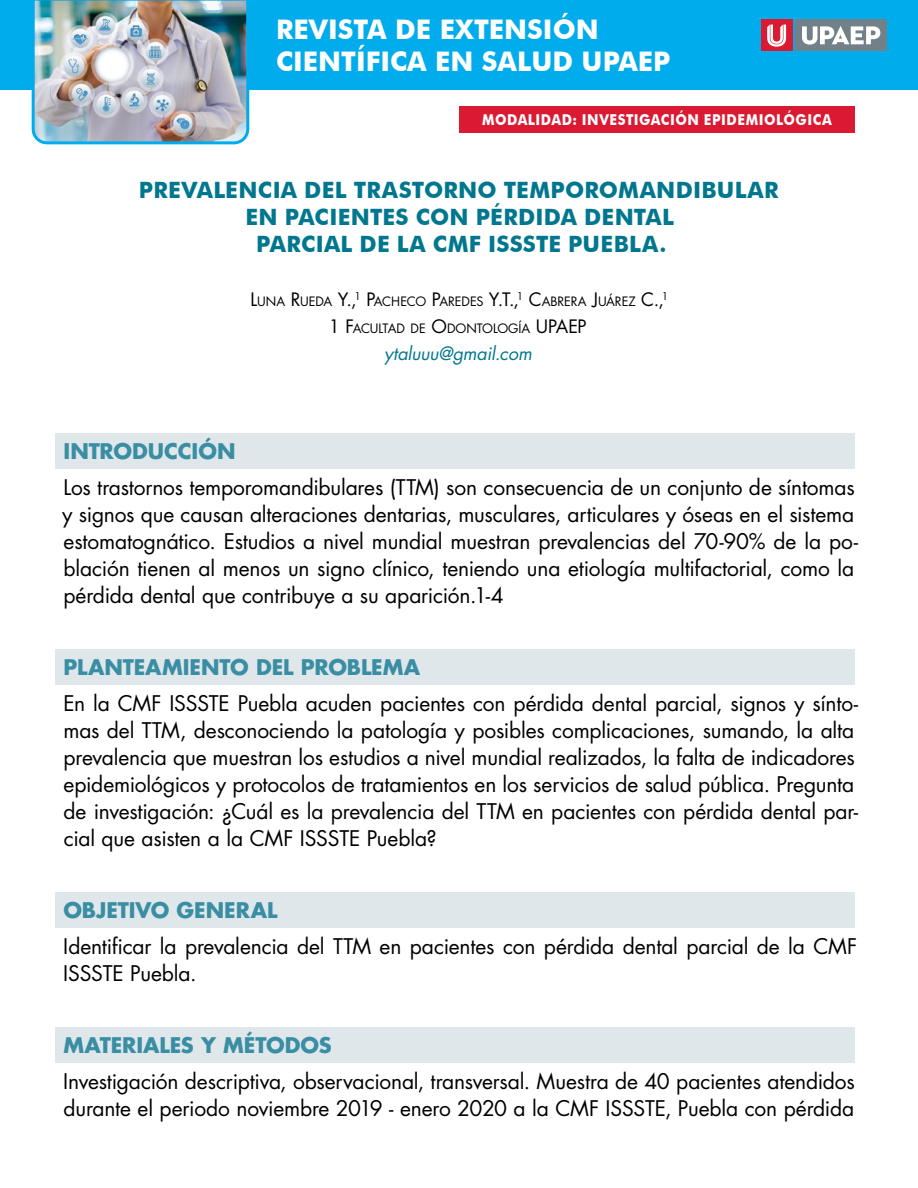
<style>
.page{position:relative;width:918px;height:1188px;background:#fff}
.page>*{position:absolute;margin:0;border:0;box-sizing:border-box;transform-origin:0 0}
.t1{font:700 27px/32.4px "Futura BT";color:#fff}
.título{font:700 22.5px/27px "Futura BT";letter-spacing:.01em;color:#00778e;text-align:center}
.cuerpo{font:21px/27px "Futura Std";letter-spacing:-.01em;color:#000}
.apartado{font:700 21px "Futura Std";letter-spacing:-.005em;color:#3a8ea3}
.hipervínculo{font:italic 18px "Futura Std";letter-spacing:-.01em;color:#00778e}
.t2{font:700 15px "Futura BT";color:#fff;scale:.9 1}
.autores_c_email{font:12.6px "Futura Std";letter-spacing:-.01em;color:#000}
.s1{font-size:18px}
</style>
<div class="page">
<div style="left:0;top:0;width:918px;height:90px;background:#00aceb"></div>
<img style="left:31px;top:0;width:219px;height:145px">
<div style="left:796px;top:20px;width:91px;height:31px;background:#72808a"></div>
<svg style="left:802px;top:26px;width:78px;height:19px"></svg>
<div style="left:761px;top:20px;width:31px;height:31px;background:#da1a32"></div>
<svg style="left:767px;top:25px;width:19px;height:22px"></svg>
<div style="left:459px;top:106px;width:396px;height:27px;background:#da1a32"></div>
<div style="left:56px;top:433px;width:799px;height:36px;background:#e0e7eb"></div>
<div style="left:56px;top:649px;width:799px;height:36px;background:#e0e7eb"></div>
<div style="left:56px;top:892px;width:799px;height:36px;background:#e0e7eb"></div>
<div style="left:56px;top:1027px;width:799px;height:36px;background:#e0e7eb"></div>
<p class="t1" style="left:276px;top:13px;width:396px">REVISTA DE EXTENSIÓN<br>CIENTÍFICA EN SALUD UPAEP</p>
<p class="t2" style="left:482px;top:111px;width:26px">MODALIDAD</p>
<p class="t2" style="left:572px;top:111px;width:28px">: INVESTIGACIÓN</p>
<p class="t2" style="left:704px;top:111px;width:21px">EPIDEMIOLÓGICA</p>
<p class="título" style="left:139px;top:176px;width:641px">PREVALENCIA DEL TRASTORNO TEMPOROMANDIBULAR<br>EN PACIENTES CON PÉRDIDA DENTAL<br>PARCIAL DE LA CMF ISSSTE PUEBLA.</p>
<p class="autores_c_email" style="left:251px;top:293px;width:419px"><span class="s1">L</span>UNA <span class="s1">R</span>UEDA <span class="s1">Y.,</span><sup>1</sup> <span class="s1">P</span>ACHECO <span class="s1">P</span>AREDES <span class="s1">Y.T.,</span><sup>1</sup> <span class="s1">C</span>ABRERA <span class="s1">J</span>UÁREZ <span class="s1">C.,</span><sup>1</sup></p>
<p class="autores_c_email" style="left:329px;top:320px;width:259px"><span class="s1">1 F</span>ACULTAD DE <span class="s1">O</span>DONTOLOGÍA <span class="s1">UPAE P</span></p>
<p class="hipervínculo" style="left:384px;top:342px;width:149px">ytaluuu@gmail.com</p>
<p class="apartado" style="left:64px;top:437px;width:173px">INTRODUCCIÓN</p>
<p class="cuerpo" style="left:62px;top:474px;width:798px">Los trastornos temporomandibulares (TTM) son consecuencia de un conjunto de síntomas y signos que causan alteraciones dentarias, musculares, articulares y óseas en el sistema estomatognático. Estudios a nivel mundial muestran prevalencias del 70-90% de la po&shy;blación tienen al menos un signo clínico, teniendo una etiología multifactorial, como la pérdida dental que contribuye a su aparición.1-4</p>
<p class="apartado" style="left:64px;top:653px;width:358px">PLANTEAMIENTO DEL PROBLEMA</p>
<p class="cuerpo" style="left:63px;top:690px;width:796px">En la CMF ISSSTE Puebla acuden pacientes con pérdida dental parcial, signos y sínto&shy;mas del TTM, desconociendo la patología y posibles complicaciones, sumando, la alta prevalencia que muestran los estudios a nivel mundial realizados, la falta de indicadores epidemiológicos y protocolos de tratamientos en los servicios de salud pública. Pregunta de investigación: ¿Cuál es la prevalencia del TTM en pacientes con pérdida dental par&shy;cial que asisten a la CMF ISSSTE Puebla?</p>
<p class="apartado" style="left:63px;top:896px;width:216px">OBJETIVO GENERAL</p>
<p class="cuerpo" style="left:63px;top:933px;width:795px">Identificar la prevalencia del TTM en pacientes con pérdida dental parcial de la CMF<br>ISSSTE Puebla.</p>
<p class="apartado" style="left:63px;top:1031px;width:270px">MATERIALES Y MÉTODOS</p>
<p class="cuerpo" style="left:63px;top:1068px;width:793px">Investigación descriptiva, observacional, transversal. Muestra de 40 pacientes atendidos durante el periodo noviembre 2019 - enero 2020 a la CMF ISSSTE, Puebla con pérdida</p>
</div>
